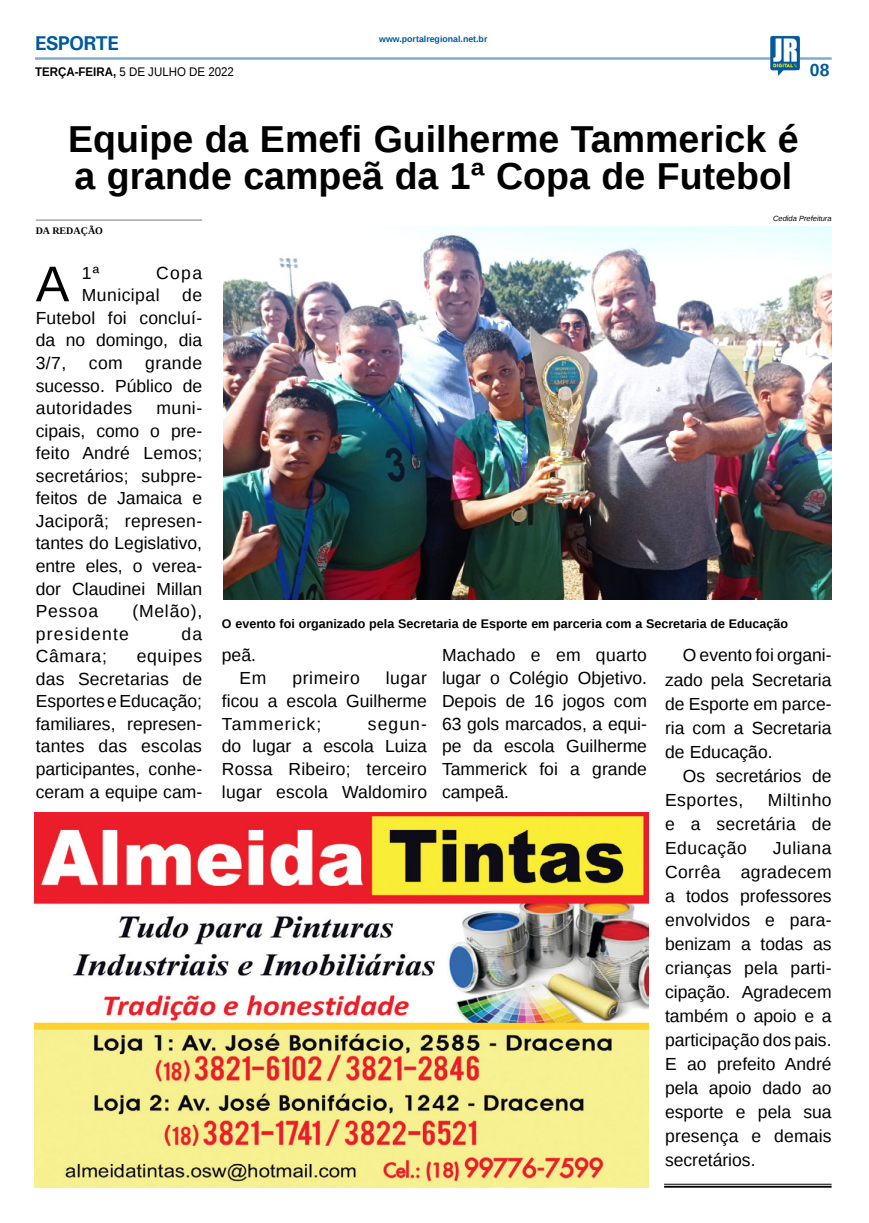
<style>
.page{position:relative;width:869px;height:1223px;background:#fff}
.page>*{position:absolute;margin:0;border:0;box-sizing:border-box;transform-origin:0 0}
.MATÉRIA{font:50.25px "Liberation Sans";color:#000}
.TÍTULO{font:700 37.5px/37.5px "Liberation Sans";color:#000}
.TITULO_PG{font:700 20px "Univers";letter-spacing:-.04em;color:#005a9e}
.MATÉRIA-2{font:17.5px/22.5px "Liberation Sans";color:#000;text-align:justify}
.MATÉRIA-3{font:17.5px/22.5px "Liberation Sans";letter-spacing:.025em;color:#000}
.MATÉRIA-4{font:17.5px "Liberation Sans";letter-spacing:.075em;color:#000}
.MATÉRIA-5{font:17.5px "Liberation Sans";letter-spacing:.03em;color:#000}
.TÍTULO-2{font:700 17.5px "Liberation Sans";color:#005a9e}
.LEGENDA{font:700 12.5px "Liberation Sans";color:#000}
.DATA_PG{font:12.5px "Liberation Sans";color:#000;scale:.92 1}
.CRÉDITO_NOME{font:700 10px "Liberation Serif";color:#000}
.DATA_PG-2{font:700 8.75px "Liberation Sans";color:#005a9e}
.CRÉDITO_FOTO{font:italic 7.5px "Liberation Sans";color:#000}
.s1{font-weight:700}
</style>
<div class="page">
<hr style="left:35px;top:57px;width:796px;height:3px;background:#005a9e">
<img style="left:769px;top:36px;width:30px;height:40px">
<img style="left:35px;top:812px;width:613px;height:375px">
<hr style="left:663px;top:1183px;width:168px;height:1px;background:#000">
<hr style="left:663px;top:1185px;width:168px;height:2px;background:#000">
<img style="left:223px;top:227px;width:608px;height:372px">
<hr style="left:36px;top:219px;width:166px;height:2px;background:#939598">
<p class="TITULO_PG" style="left:35px;top:31px;width:85px">ESPORTE</p>
<p class="DATA_PG" style="left:35px;top:65px;width:218px"><span class="s1">TERÇA-FEIRA,</span> 5 DE JULHO DE 2022</p>
<p class="DATA_PG-2" style="left:379px;top:33px;width:110px">www.portalregional.net.br</p>
<p class="TÍTULO-2" style="left:809px;top:58px;width:21px">08</p>
<p class="TÍTULO" style="left:68px;top:119px;width:731px">Equipe da Emefi Guilherme Tammerick é a grande campeã da 1ª Copa de Futebol</p>
<p class="CRÉDITO_NOME" style="left:36px;top:223px;width:69px">DA REDAÇÃO</p>
<p class="MATÉRIA" style="left:36px;top:255px;width:35px">A</p>
<p class="MATÉRIA-2" style="left:82px;top:262px;width:19px">1ª</p>
<p class="CRÉDITO_FOTO" style="left:772px;top:213px;width:60px">Cedida Prefeitura</p>
<p class="MATÉRIA-3" style="left:82px;top:262px;width:122px;text-indent:74px">Copa<br>Municipal</p>
<p class="MATÉRIA-2" style="left:36px;top:285px;width:168px;text-indent:146px">de Futebol foi concluí&shy;da no domingo, dia 3/7,</p>
<p class="MATÉRIA-2" style="left:36px;top:352px;width:168px;text-indent:109px">grande sucesso. Público de autoridades</p>
<p class="MATÉRIA-2" style="left:89px;top:352px;width:35px">com</p>
<p class="MATÉRIA-2" style="left:36px;top:397px;width:168px;text-indent:120px">muni&shy;cipais, como o pre&shy;feito André Lemos; secretários; subpre&shy;feitos de Jamaica e Jaciporã; represen&shy;tantes do Legislativo, entre eles, o verea&shy;dor Claudinei Millan Pessoa</p>
<p class="MATÉRIA-2" style="left:132px;top:600px;width:71px">(Melão),</p>
<p class="LEGENDA" style="left:222px;top:615px;width:567px">O evento foi organizado pela Secretaria de Esporte em parceria com a Secretaria de Educação</p>
<p class="MATÉRIA-4" style="left:36px;top:623px;width:95px">presidente</p>
<p class="MATÉRIA-2" style="left:181px;top:623px;width:22px">da</p>
<p class="MATÉRIA-2" style="left:36px;top:645px;width:73px">Câmara;</p>
<p class="MATÉRIA-2" style="left:442px;top:645px;width:206px">Machado e em quarto lugar o Colégio Objetivo.<br>Depois de 16 jogos com 63 gols marcados, a equi&shy;pe da escola Guilherme Tammerick foi a grande campeã.</p>
<p class="MATÉRIA-2" style="left:664px;top:644px;width:168px;line-height:24px;text-indent:18px">O evento foi organi&shy;zado pela Secretaria de Esporte em parce&shy;ria com a Secretaria de Educação.</p>
<p class="MATÉRIA-2" style="left:36px;top:645px;width:168px;text-indent:101px">equipes das Secretarias de Esportes e Educação; familiares, represen&shy;tantes das escolas participantes, conhe&shy;ceram a equipe cam-</p>
<p class="MATÉRIA-2" style="left:222px;top:645px;width:36px">peã.</p>
<p class="MATÉRIA-2" style="left:222px;top:667px;width:206px;text-indent:164px">lugar ficou a escola Guilherme Tammerick;</p>
<p class="MATÉRIA-2" style="left:239px;top:667px;width:28px">Em</p>
<p class="MATÉRIA-5" style="left:292px;top:668px;width:69px">primeiro</p>
<p class="MATÉRIA-2" style="left:222px;top:713px;width:206px;text-indent:146px">segun&shy;do lugar a escola Luiza Rossa Ribeiro; terceiro lugar escola Waldomiro</p>
<p class="MATÉRIA-2" style="left:664px;top:764px;width:168px;line-height:24px;text-indent:18px">Os secretários de<br>Esportes,</p>
<p class="MATÉRIA-2" style="left:664px;top:788px;width:168px;line-height:24px;text-indent:103px">Miltinho e a secretária de Educação</p>
<p class="MATÉRIA-2" style="left:664px;top:836px;width:168px;line-height:24px;text-indent:108px">Juliana Corrêa agradecem a todos professores envolvidos e para&shy;benizam a todas as crianças pela parti&shy;cipação. Agradecem também o apoio e a participação dos pais.<br>E ao prefeito André pela apoio dado ao esporte e pela sua presença e demais secretários.</p>
</div>
